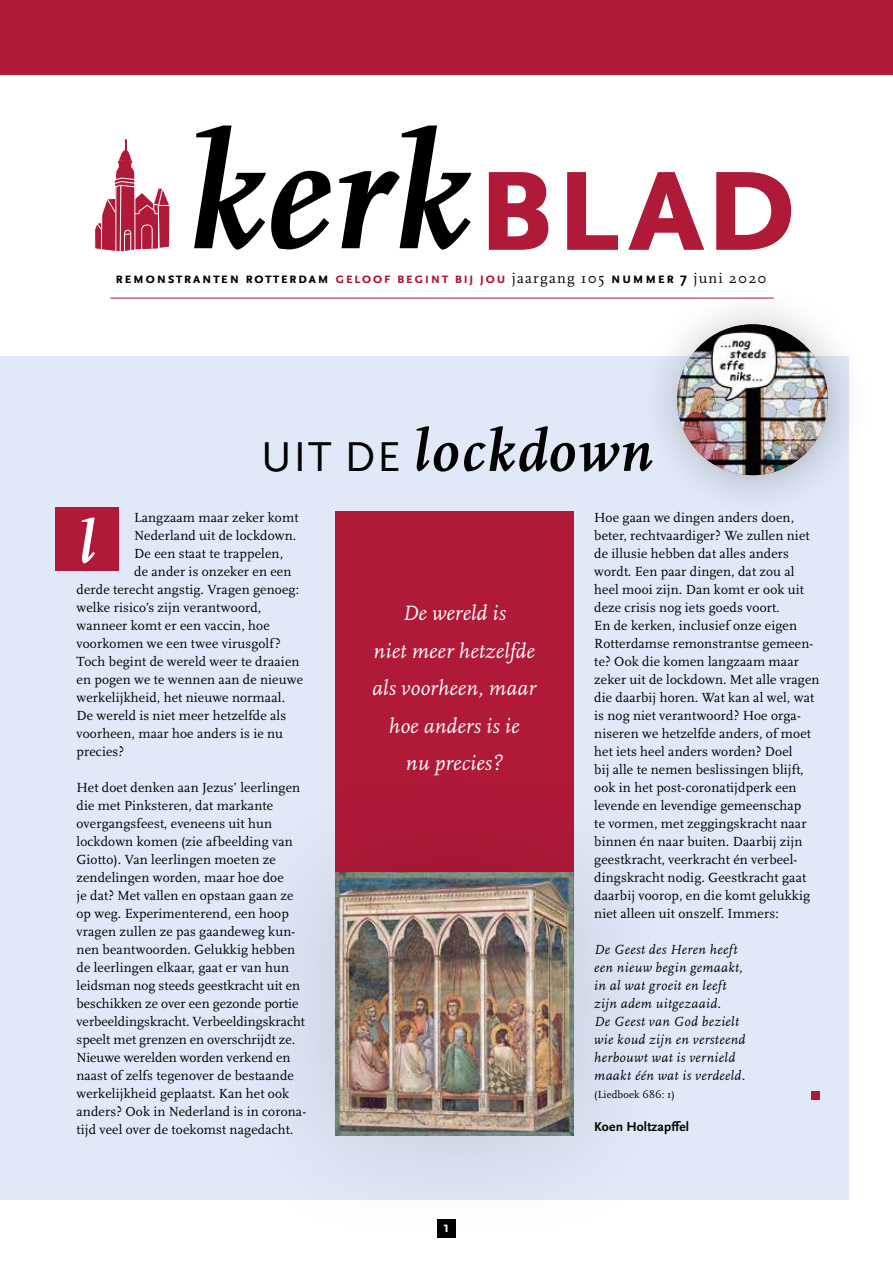
<style>
.page{position:relative;width:893px;height:1263px;background:#fff}
.page>*{position:absolute;margin:0;border:0;box-sizing:border-box;transform-origin:0 0}
.t1{font:italic 700 166.5px "Scala OT";color:#000}
.t2{font:italic 700 61.5px "Scala OT";color:#fff}
.t3{font:italic 700 60.45px "Scala OT";letter-spacing:.04em;color:#000}
.t4{font:italic 21.6px/37.5px "Scala OT";letter-spacing:.01em;color:#fff;text-align:center}
.t5{font:700 15px "Scala Sans OT";letter-spacing:.08em;color:#000}
.t6{font:700 15px "Scala Sans OT";color:#fff}
.t7{font:13.8px/18px "Scala OT";letter-spacing:.01em;color:#000}
.t8{font:italic 13.8px/18px "Scala OT";letter-spacing:.03em;color:#000}
.t9{font:700 13.5px "Scala Sans OT";letter-spacing:.01em;color:#000}
.t10{font:10.8px "Scala OT";letter-spacing:.01em;color:#000}
.s1{font-family:"Scala Sans OT";font-style:normal;font-size:158.25px;color:#b11939}
.s2{color:#b11939}
.s3{font-family:"Scala OT";font-weight:400}
.s4{font-family:"Scala Sans OT";font-weight:400;font-style:normal;font-size:43.65px}
</style>
<div class="page">
<div style="left:0;top:356px;width:848px;height:843px;background:#e1e9f8"></div>
<div style="left:335px;top:511px;width:238px;height:366px;background:#b11939"></div>
<div style="left:221px;top:759px;width:466px;height:490px;background:#000;opacity:.15"></div>
<img style="left:335px;top:873px;width:238px;height:262px">
<div style="left:437px;top:1219px;width:19px;height:19px;background:#000"></div>
<hr style="left:110px;top:298px;width:664px;height:1px;background:#b11939">
<svg style="left:94px;top:139px;width:76px;height:113px"></svg>
<hr style="left:115px;top:187px;width:1px;height:65px;background:#fff">
<div style="left:0;top:0;width:893px;height:74px;background:#b11939"></div>
<div style="left:55px;top:507px;width:64px;height:64px;background:#b11939"></div>
<div style="left:811px;top:1091px;width:9px;height:9px;background:#b11939"></div>
<div style="left:638px;top:285px;width:234px;height:234px;background:#000;opacity:.25"></div>
<img style="left:677px;top:324px;width:151px;height:151px;border-radius:75px">
<h1 class="t1" style="left:188px;top:102px;width:613px">kerk<span class="s1">blad</span></h1>
<p class="t5" style="left:115px;top:270px;width:653px">remonstranten rotterdam <span class="s2">geloof begint bij jou</span> <span class="s3">jaargang 105</span> nummer 7 <span class="s3">juni 2020</span></p>
<h3 class="t3" style="left:261px;top:418px;width:393px"><span class="s4">UIT DE</span> lockdown</h3>
<p class="t7" style="left:134px;top:509px;width:166px">Langzaam maar zeker komt</p>
<p class="t7" style="left:134px;top:527px;width:164px">Nederland uit de lockdown.</p>
<p class="t7" style="left:134px;top:545px;width:150px">De een staat te trappelen,</p>
<p class="t7" style="left:134px;top:563px;width:159px">de ander is onzeker en een</p>
<p class="t7" style="left:77px;top:581px;width:224px">derde terecht angstig. Vragen genoeg:</p>
<p class="t7" style="left:77px;top:599px;width:186px">welke risico’s zijn verantwoord,</p>
<p class="t7" style="left:77px;top:617px;width:195px">wanneer komt er een vaccin, hoe</p>
<p class="t7" style="left:77px;top:635px;width:206px">voorkomen we een twee virusgolf?</p>
<p class="t7" style="left:77px;top:653px;width:224px">Toch begint de wereld weer te draaien</p>
<p class="t7" style="left:77px;top:671px;width:228px">en pogen we te wennen aan de nieuwe</p>
<p class="t7" style="left:77px;top:689px;width:210px">werkelijkheid, het nieuwe normaal.</p>
<p class="t7" style="left:77px;top:707px;width:211px">De wereld is niet meer hetzelfde als</p>
<p class="t7" style="left:77px;top:725px;width:208px">voorheen, maar hoe anders is ie nu</p>
<p class="t7" style="left:77px;top:743px;width:49px">precies?</p>
<p class="t7" style="left:77px;top:779px;width:231px">Het doet denken aan Jezus’ leerlingen die met Pinksteren, dat markante overgangsfeest, eveneens uit hun lockdown komen (zie afbeelding van Giotto). Van leerlingen moeten ze zendelingen worden, maar hoe doe<br>je dat? Met vallen en opstaan gaan ze op weg. Experimenterend, een hoop vragen zullen ze pas gaandeweg kun&shy;nen beantwoorden. Gelukkig hebben de leerlingen elkaar, gaat er van hun leidsman nog steeds geestkracht uit en beschikken ze over een gezonde portie verbeeldingskracht. Verbeeldingskracht speelt met grenzen en overschrijdt ze.<br>Nieuwe werelden worden verkend en naast of zelfs tegenover de bestaande werkelijkheid geplaatst. Kan het ook anders? Ook in Nederland is in corona&shy;tijd veel over de toekomst nagedacht.</p>
<h2 class="t2" style="left:79px;top:509px;width:16px">l</h2>
<h3 class="t4" style="left:372px;top:595px;width:165px">De wereld is<br>niet meer hetzelfde als voorheen, maar hoe anders is ie<br>nu precies?</h3>
<p class="t6" style="left:444px;top:1218px;width:7px">1</p>
<p class="t7" style="left:594px;top:509px;width:227px">Hoe gaan we dingen anders doen, beter, rechtvaardiger? We zullen niet de illusie hebben dat alles anders wordt. Een paar dingen, dat zou al heel mooi zijn. Dan komt er ook uit deze crisis nog iets goeds voort.<br>En de kerken, inclusief onze eigen Rotterdamse remonstrantse gemeen&shy;te? Ook die komen langzaam maar zeker uit de lockdown. Met alle vragen die daarbij horen. Wat kan al wel, wat is nog niet verantwoord? Hoe orga&shy;niseren we hetzelfde anders, of moet het iets heel anders worden? Doel<br>bij alle te nemen beslissingen blijft, ook in het post-coronatijdperk een levende en levendige gemeenschap<br>te vormen, met zeggingskracht naar binnen én naar buiten. Daarbij zijn geestkracht, veerkracht én verbeel&shy;dingskracht nodig. Geestkracht gaat daarbij voorop, en die komt gelukkig niet alleen uit onszelf. Immers:</p>
<p class="t8" style="left:594px;top:941px;width:153px">De Geest des Heren heeft een nieuw begin gemaakt, in al wat groeit en leeft zijn adem uitgezaaid.<br>De Geest van God bezielt wie koud zijn en versteend herbouwt wat is vernield maakt één wat is verdeeld.</p>
<p class="t10" style="left:594px;top:1089px;width:82px">(Liedboek 686: 1)</p>
<p class="t9" style="left:594px;top:1119px;width:96px">Koen Holtzapffel</p>
</div>
